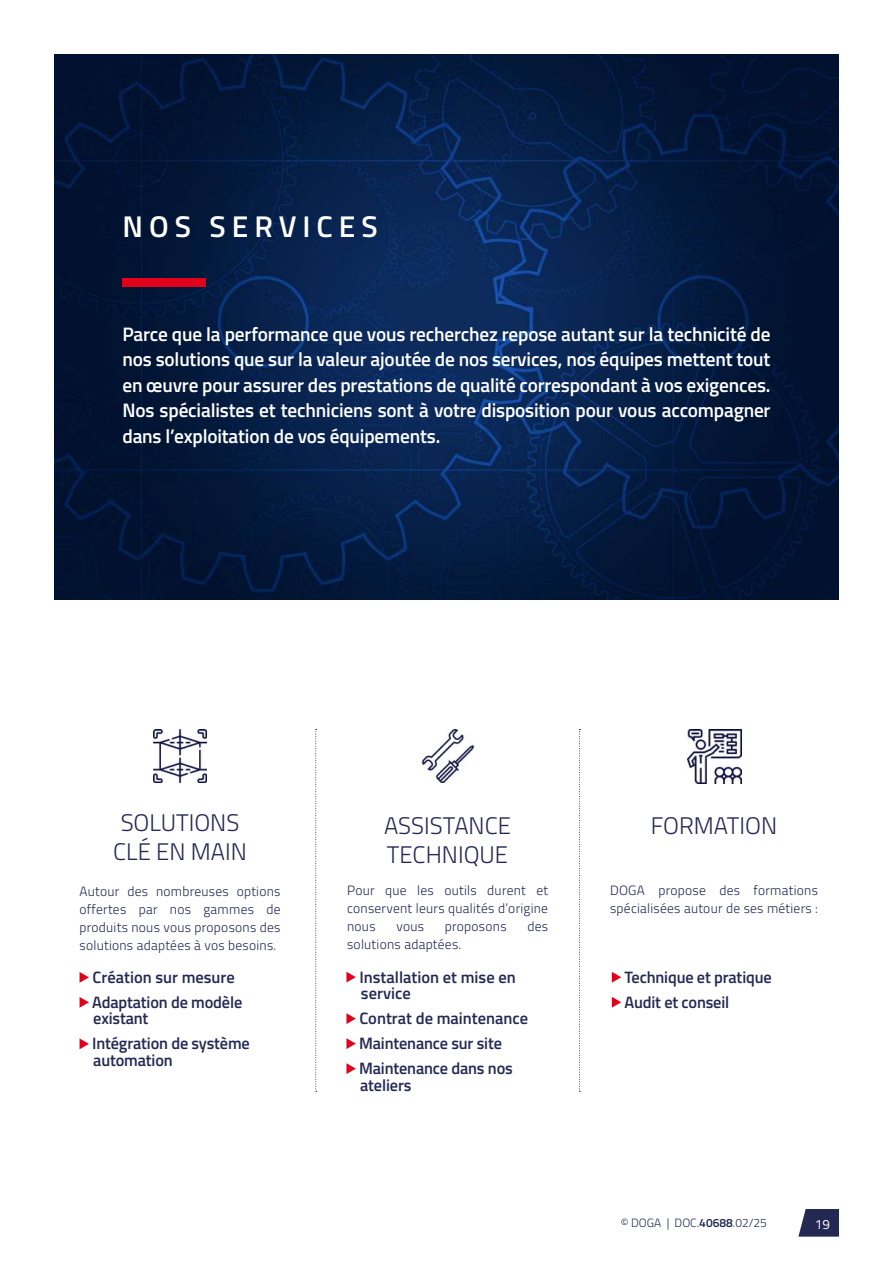
<style>
.page{position:relative;width:893px;height:1263px;background:#fff}
.page>*{position:absolute;margin:0;border:0;box-sizing:border-box;transform-origin:0 0}
.t1{font:600 30px "Titillium Web";letter-spacing:.2em;color:#fff}
.t2{font:300 24px/28.8px "Titillium Web";color:#242954}
.t3{font:600 19.5px/25.5px "Titillium Web";letter-spacing:-.01em;color:#fff;text-align:justify}
.t4{font:600 16.5px/25px "Titillium Web";letter-spacing:-.01em;color:#242954}
.t5{font:300 13.5px/18px "Titillium Web";letter-spacing:.02em;color:#242954;text-align:justify}
.t6{font:13.5px "Titillium Web";color:#fff}
.t7{font:300 12px "Titillium Web";color:#242954}
.s1{font-weight:600}
</style>
<div class="page">
<svg style="left:798px;top:1209px;width:41px;height:27px"></svg>
<img style="left:54px;top:54px;width:785px;height:546px">
<div style="left:122px;top:279px;width:84px;height:7px;background:#e2001a"></div>
<div style="left:122px;top:280px;width:84px;height:7px;background:#e2001a"></div>
<svg style="left:612px;top:972px;width:9px;height:11px"></svg>
<svg style="left:612px;top:997px;width:9px;height:11px"></svg>
<img style="left:687px;top:729px;width:54px;height:54px">
<svg style="left:346px;top:972px;width:10px;height:10px"></svg>
<svg style="left:346px;top:1013px;width:10px;height:11px"></svg>
<svg style="left:346px;top:1038px;width:10px;height:11px"></svg>
<svg style="left:346px;top:1063px;width:10px;height:11px"></svg>
<img style="left:421px;top:729px;width:53px;height:53px">
<svg style="left:315px;top:729px;width:2px;height:363px"></svg>
<svg style="left:579px;top:729px;width:1px;height:363px"></svg>
<svg style="left:80px;top:972px;width:9px;height:11px"></svg>
<svg style="left:80px;top:997px;width:9px;height:11px"></svg>
<svg style="left:80px;top:1038px;width:9px;height:11px"></svg>
<img style="left:153px;top:729px;width:54px;height:54px">
<h1 class="t1" style="left:122px;top:204px;width:257px">NOS SERVICES</h1>
<p class="t3" style="left:122px;top:320px;width:650px">Parce que la performance que vous recherchez repose autant sur la technicité de nos solutions que sur la valeur ajoutée de nos services, nos équipes mettent tout en œuvre pour assurer des prestations de qualité correspondant à vos exigences.<br>Nos spécialistes et techniciens sont à votre disposition pour vous accompagner dans l’exploitation de vos équipements.</p>
<p class="t2" style="left:113px;top:807px;width:135px;text-align:center">SOLUTIONS<br>CLÉ EN MAIN</p>
<p class="t5" style="left:80px;top:881px;width:202px">Autour des nombreuses options offertes par nos gammes de produits nous vous proposons des solutions adaptées à vos besoins.</p>
<p class="t4" style="left:92px;top:963px;width:152px">Création sur mesure<br>Adaptation de modèle</p>
<p class="t4" style="left:92px;top:1005px;width:159px">existant<br>Intégration de système</p>
<p class="t4" style="left:93px;top:1046px;width:81px">automation</p>
<p class="t2" style="left:384px;top:810px;width:128px">ASSISTANCE<br>TECHNIQUE</p>
<p class="t5" style="left:347px;top:881px;width:202px">Pour que les outils durent et conservent leurs qualités d’origine nous</p>
<p class="t5" style="left:396px;top:917px;width:29px">vous</p>
<p class="t5" style="left:445px;top:917px;width:63px">proposons</p>
<p class="t5" style="left:527px;top:917px;width:22px">des</p>
<p class="t5" style="left:347px;top:935px;width:116px">solutions adaptées.</p>
<p class="t4" style="left:359px;top:968px;width:158px;line-height:16.5px">Installation et mise en service</p>
<p class="t4" style="left:359px;top:1005px;width:171px">Contrat de maintenance<br>Maintenance sur site<br>Maintenance dans nos</p>
<p class="t4" style="left:360px;top:1071px;width:53px">ateliers</p>
<p class="t2" style="left:651px;top:810px;width:128px">FORMATION</p>
<p class="t5" style="left:610px;top:881px;width:209px">DOGA propose des formations spécialisées autour de ses métiers :</p>
<p class="t4" style="left:624px;top:963px;width:149px">Technique et pratique<br>Audit et conseil</p>
<p class="t7" style="left:621px;top:1214px;width:148px">© DOGA | DOC.<span class="s1">40688</span>.02/25</p>
<p class="t6" style="left:815px;top:1214px;width:17px">19</p>
</div>
